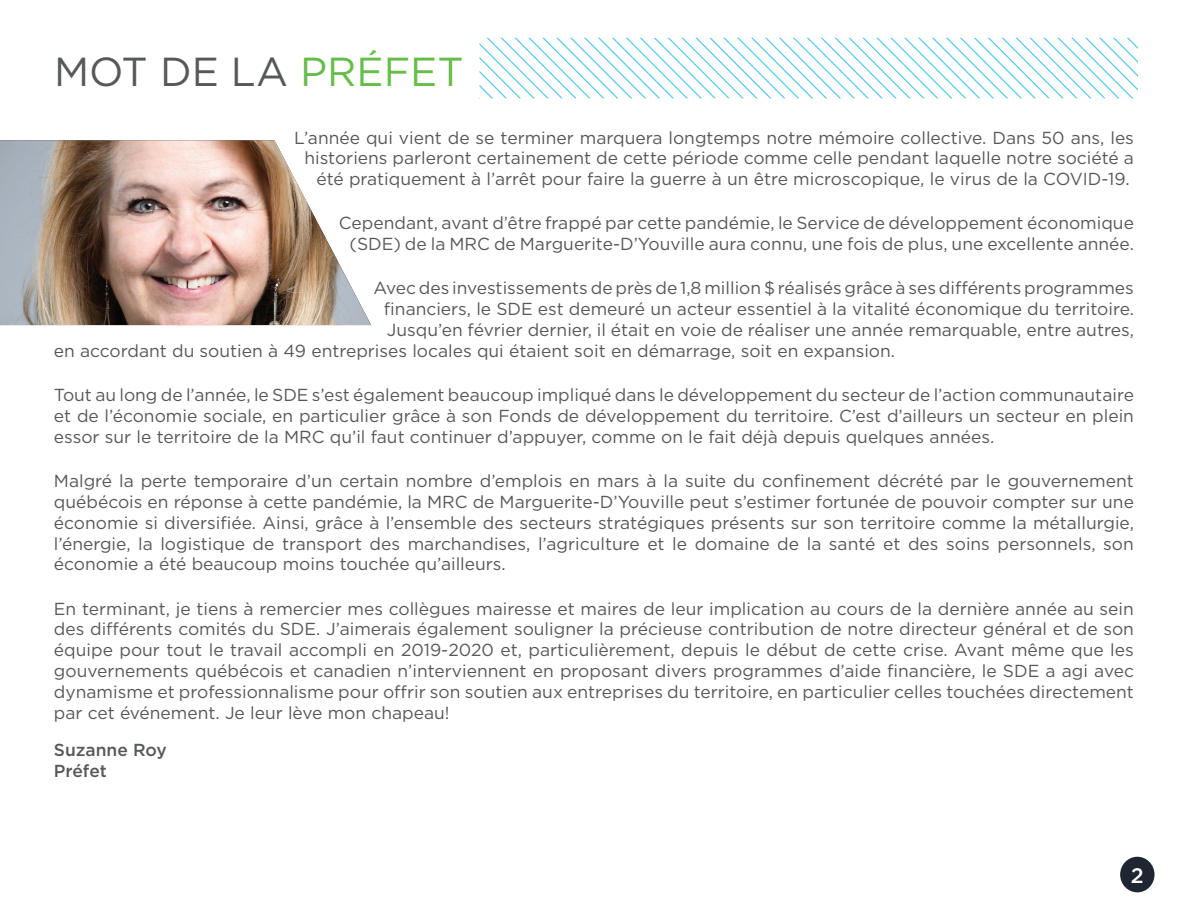
<style>
.page{position:relative;width:1188px;height:918px;background:#fff}
.page>*{position:absolute;margin:0;border:0;box-sizing:border-box;transform-origin:0 0}
.t1{font:40.5px "Gotham";color:#57585a}
.t2{font:500 21px "Gotham";color:#fff}
.t3{font:17.4px/20.9px "Gotham";color:#57585a;text-align:justify}
.t4{font:500 17.4px/20.9px "Gotham";color:#57585a}
.s1{color:#67bd4a}
</style>
<div class="page">
<div style="left:1120px;top:857px;width:35px;height:35px;background:#1e2631;border-radius:50%"></div>
<svg style="left:480px;top:38px;width:658px;height:60px"></svg>
<img style="left:0;top:140px;width:371px;height:185px">
<h1 class="t1" style="left:54px;top:46px;width:411px">MOT DE LA <span class="s1">PRÉFET</span></h1>
<p class="t3" style="left:294px;top:127px;width:841px;text-align:right">L’année qui vient de se terminer marquera longtemps notre mémoire collective. Dans 50 ans, les historiens parleront certainement de cette période comme celle pendant laquelle notre société a été pratiquement à l’arrêt pour faire la guerre à un être microscopique, le virus de la COVID-19.</p>
<p class="t3" style="left:339px;top:212px;width:797px;text-align:center">Cependant, avant d’être frappé par cette pandémie, le Service de développement économique (SDE) de la MRC de Marguerite-D’Youville aura connu, une fois de plus, une excellente année.</p>
<p class="t3" style="left:373px;top:277px;width:762px">Avec des investissements de près de 1,8 million $ réalisés grâce à ses différents programmes</p>
<p class="t3" style="left:384px;top:298px;width:752px">financiers, le SDE est demeuré un acteur essentiel à la vitalité économique du territoire.</p>
<p class="t3" style="left:387px;top:319px;width:748px">Jusqu’en février dernier, il était en voie de réaliser une année remarquable, entre autres,</p>
<p class="t3" style="left:54px;top:340px;width:843px">en accordant du soutien à 49 entreprises locales qui étaient soit en démarrage, soit en expansion.</p>
<p class="t3" style="left:54px;top:384px;width:1082px">Tout au long de l’année, le SDE s’est également beaucoup impliqué dans le développement du secteur de l’action communautaire et de l’économie sociale, en particulier grâce à son Fonds de développement du territoire. C’est d’ailleurs un secteur en plein essor sur le territoire de la MRC qu’il faut continuer d’appuyer, comme on le fait déjà depuis quelques années.</p>
<p class="t3" style="left:54px;top:470px;width:1082px">Malgré la perte temporaire d’un certain nombre d’emplois en mars à la suite du confinement décrété par le gouvernement québécois en réponse à cette pandémie, la MRC de Marguerite-D’Youville peut s’estimer fortunée de pouvoir compter sur une économie si diversifiée. Ainsi, grâce à l’ensemble des secteurs stratégiques présents sur son territoire comme la métallurgie, l’énergie, la logistique de transport des marchandises, l’agriculture et le domaine de la santé et des soins personnels, son économie a été beaucoup moins touchée qu’ailleurs.</p>
<p class="t3" style="left:54px;top:598px;width:1082px">En terminant, je tiens à remercier mes collègues mairesse et maires de leur implication au cours de la dernière année au sein des différents comités du SDE. J’aimerais également souligner la précieuse contribution de notre directeur général et de son équipe pour tout le travail accompli en 2019-2020 et, particulièrement, depuis le début de cette crise. Avant même que les gouvernements québécois et canadien n’interviennent en proposant divers programmes d’aide financière, le SDE a agi avec dynamisme et professionnalisme pour offrir son soutien aux entreprises du territoire, en particulier celles touchées directement par cet événement. Je leur lève mon chapeau!</p>
<p class="t4" style="left:54px;top:739px;width:114px">Suzanne Roy<br>Préfet</p>
<p class="t2" style="left:1131px;top:862px;width:14px">2</p>
</div>
